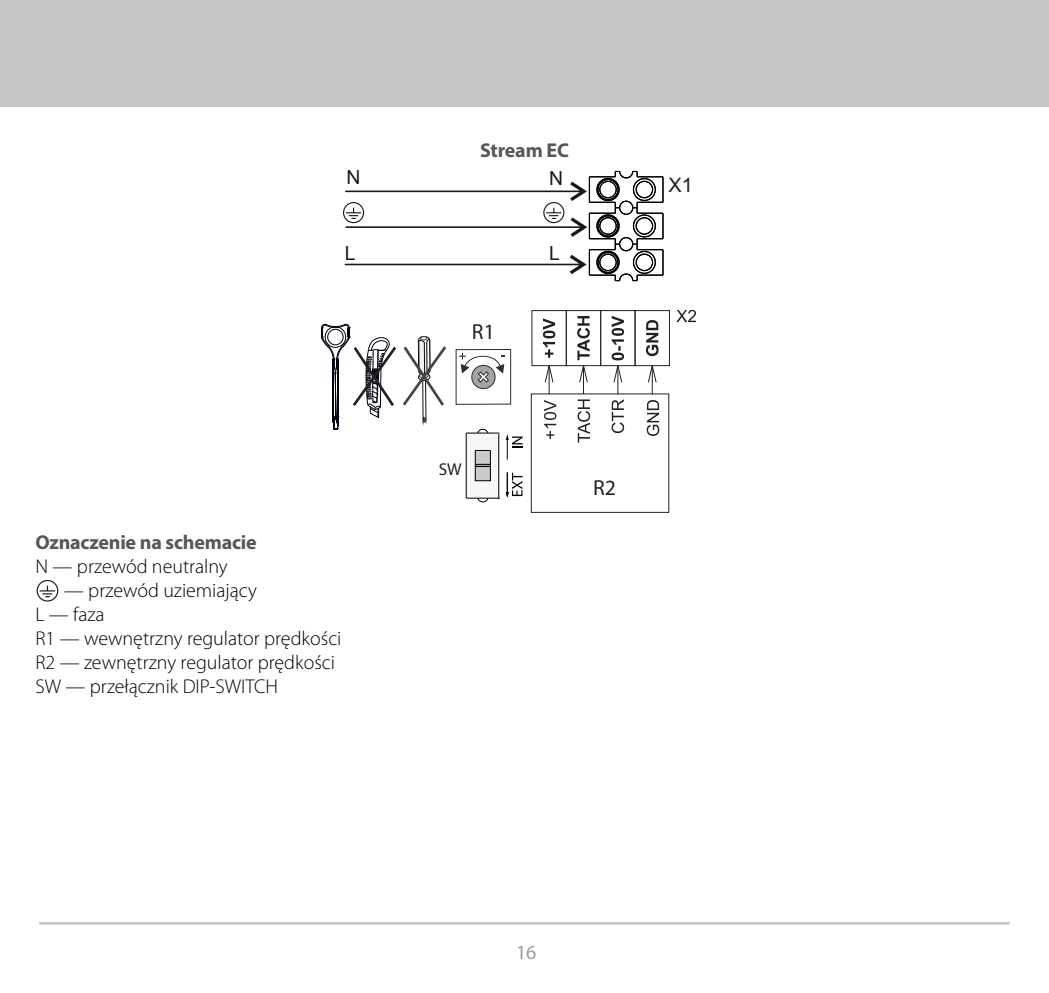
<style>
.page{position:relative;width:1049px;height:993px;background:#fff}
.page>*{position:absolute;margin:0;border:0;box-sizing:border-box;transform-origin:0 0}
.t1{font:21.75px "Myriad Pro";color:#222221}
.t2{font:300 20px/24px "Myriad Pro";color:#000}
.t3{font:700 20px "Myriad Pro";letter-spacing:-.01em;color:#575756}
.t4{font:20px "Myriad Pro";color:#9d9d9c}
.t5{font:19.75px "Arial";color:#231f20}
.t6{font:19.5px "Arial";color:#1a1a18}
.t7{font:17.25px "Myriad Pro";color:#222221}
</style>
<div class="page">
<div style="left:0;top:0;width:1049px;height:106px;background:#c6c6c6"></div>
<hr style="left:39px;top:921px;width:971px;height:3px;background:#c6c6c6">
<div style="left:635px;top:310px;width:35px;height:56px;border:1px solid #222221"></div>
<svg style="left:676px;top:310px;width:20px;height:12px"></svg>
<svg style="left:321px;top:170px;width:342px;height:332px"></svg>
<svg style="left:36px;top:579px;width:23px;height:23px"></svg>
<p class="t6" style="left:347px;top:164px;width:15px">N</p>
<p class="t6" style="left:345px;top:240px;width:12px">L</p>
<p class="t3" style="left:35px;top:528px;width:223px">Oznaczenie na schemacie</p>
<p class="t2" style="left:35px;top:554px;width:194px">N — przewód neutralny</p>
<p class="t2" style="left:35px;top:578px;width:307px;text-indent:28px">— przewód uziemiający<br>L — faza<br>R1 — wewnętrzny regulator prędkości<br>R2 — zewnętrzny regulator prędkości<br>SW — przełącznik DIP-SWITCH</p>
<p class="t3" style="left:480px;top:137px;width:90px">Stream EC</p>
<p class="t6" style="left:549px;top:165px;width:15px">N</p>
<p class="t5" style="left:668px;top:172px;width:26px">X1</p>
<p class="t1" style="left:472px;top:318px;width:24px">R1</p>
<p class="t6" style="left:549px;top:240px;width:12px">L</p>
<p class="t7" style="left:439px;top:458px;width:25px">SW</p>
<p class="t1" style="left:593px;top:474px;width:24px">R2</p>
<p class="t4" style="left:516px;top:939px;width:22px">16</p>
</div>
